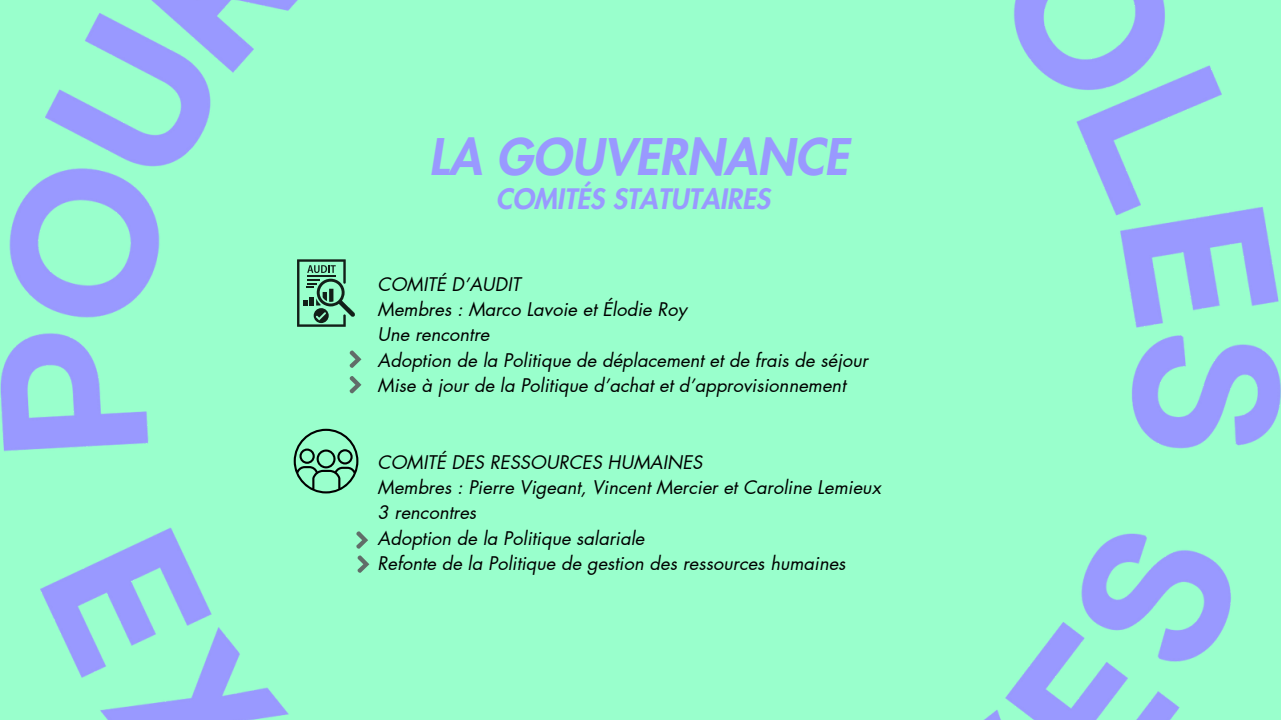
<style>
.page{position:relative;width:1281px;height:720px;background:#fff}
.page>*{position:absolute;margin:0;border:0;box-sizing:border-box;transform-origin:0 0}
.t1{font:italic 800 49.25px "Futura LT Pro";color:#99f}
.t2{font:italic 800 27.62px "Futura LT Pro";color:#99f}
.t3{font:italic 18.38px "Futura LT Pro";color:#000}
</style>
<div class="page">
<img style="left:0;top:0;width:1281px;height:720px">
<svg style="left:297px;top:259px;width:58px;height:68px;background:#6bb38f"></svg>
<svg style="left:348px;top:349px;width:13px;height:20px"></svg>
<svg style="left:348px;top:375px;width:13px;height:20px"></svg>
<svg style="left:355px;top:530px;width:14px;height:44px"></svg>
<svg style="left:294px;top:429px;width:64px;height:64px;background:#77c79f"></svg>
<p class="t1" style="left:429px;top:134px;width:421px">LA GOUVERNANCE</p>
<p class="t2" style="left:496px;top:186px;width:276px">COMITÉS STATUTAIRES</p>
<p class="t3" style="left:377px;top:276px;width:144px">COMITÉ D’AUDIT</p>
<p class="t3" style="left:377px;top:301px;width:311px">Membres : Marco Lavoie et Élodie Roy</p>
<p class="t3" style="left:377px;top:326px;width:113px">Une rencontre</p>
<p class="t3" style="left:377px;top:352px;width:492px">Adoption de la Politique de déplacement et de frais de séjour</p>
<p class="t3" style="left:377px;top:377px;width:470px">Mise à jour de la Politique d’achat et d’approvisionnement</p>
<p class="t3" style="left:377px;top:454px;width:326px">COMITÉ DES RESSOURCES HUMAINES</p>
<p class="t3" style="left:377px;top:479px;width:505px">Membres : Pierre Vigeant, Vincent Mercier et Caroline Lemieux</p>
<p class="t3" style="left:377px;top:504px;width:100px">3 rencontres</p>
<p class="t3" style="left:377px;top:530px;width:268px">Adoption de la Politique salariale</p>
<p class="t3" style="left:377px;top:555px;width:469px">Refonte de la Politique de gestion des ressources humaines</p>
</div>
